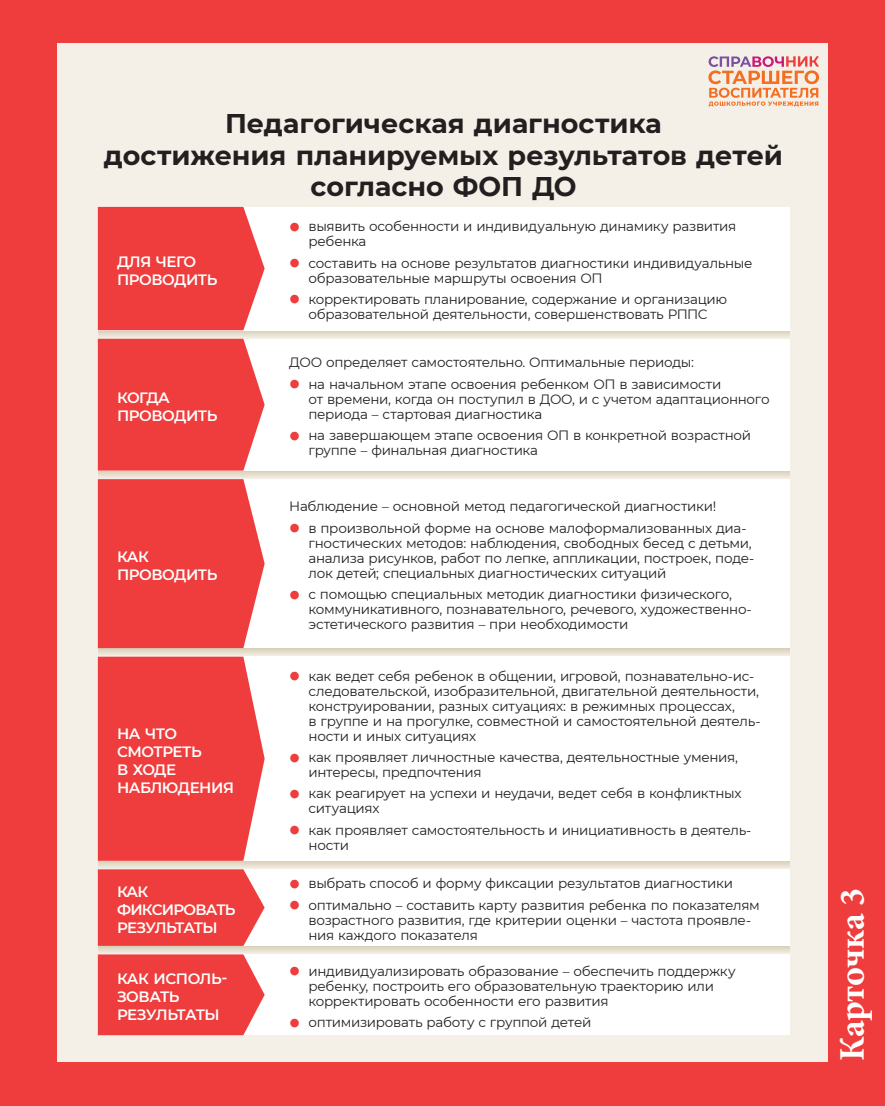
<style>
.page{position:relative;width:885px;height:1106px;background:#fff}
.page>*{position:absolute;margin:0;border:0;box-sizing:border-box;transform-origin:0 0}
._13PAMAYTKA-type{font:700 36px "Minion Pro";letter-spacing:-.015em;color:#fff}
._13PAMYATKA-header{font:700 27px/31.5px "Montserrat";letter-spacing:-.005em;color:#231f20;text-align:center}
._13PAMYATKA-header-2{font:600 15px/18px "Montserrat";letter-spacing:-.03em;color:#fff}
._13PAMYATKA-header-2-2{font:600 15px/18px "Montserrat";letter-spacing:-.05em;color:#fff}
._06SHEMA-txt-1st{font:13.5px/15px "Montserrat";letter-spacing:-.02em;color:#231f20}
._06SHEMA-txt{font:13.5px "Montserrat";letter-spacing:-.02em;color:#231f20}
.s1{color:#ee3d3c}
</style>
<div class="page">
<div style="left:0;top:0;width:884px;height:1106px;background:#ee3d3c"></div>
<div style="left:57px;top:44px;width:770px;height:1018px;background:#f4f0e8"></div>
<svg style="left:708px;top:56px;width:111px;height:51px"></svg>
<svg style="left:98px;top:330px;width:691px;height:9px"></svg>
<svg style="left:98px;top:470px;width:691px;height:7px;background:#e6ddcd"></svg>
<svg style="left:98px;top:648px;width:691px;height:7px;background:#e2dbc9"></svg>
<svg style="left:98px;top:860px;width:691px;height:7px;background:#e6dbcb"></svg>
<svg style="left:98px;top:945px;width:691px;height:7px;background:#e5daca"></svg>
<div style="left:98px;top:207px;width:691px;height:123px;background:#fff"></div>
<div style="left:98px;top:207px;width:166px;height:123px;background:#ee3d3c"></div>
<div style="left:98px;top:339px;width:691px;height:131px;background:#fff"></div>
<div style="left:98px;top:339px;width:166px;height:131px;background:#ee3d3c"></div>
<div style="left:98px;top:479px;width:691px;height:169px;background:#fff"></div>
<div style="left:98px;top:479px;width:166px;height:169px;background:#ee3d3c"></div>
<div style="left:98px;top:656px;width:691px;height:204px;background:#fff"></div>
<div style="left:98px;top:656px;width:166px;height:204px;background:#ee3d3c"></div>
<div style="left:98px;top:869px;width:691px;height:76px;background:#fff"></div>
<svg style="left:98px;top:869px;width:166px;height:76px;background:#ef4948"></svg>
<div style="left:98px;top:954px;width:691px;height:81px;background:#fff"></div>
<svg style="left:98px;top:954px;width:166px;height:81px;background:#ef4948"></svg>
<p class="_13PAMYATKA-header" style="left:104px;top:107px;width:680px">Педагогическая диагностика<br>достижения планируемых результатов детей согласно ФОП ДО</p>
<p class="_06SHEMA-txt-1st" style="left:308px;top:218px;width:429px;text-indent:-19px"><span class="s1">•</span> выявить особенности и индивидуальную динамику развития ребенка</p>
<p class="_06SHEMA-txt-1st" style="left:308px;top:255px;width:445px;text-indent:-19px"><span class="s1">•</span> составить на основе результатов диагностики индивидуальные образовательные маршруты освоения ОП</p>
<p class="_06SHEMA-txt-1st" style="left:289px;top:291px;width:439px;text-align:center"><span class="s1">•</span> корректировать планирование, содержание и организацию образовательной деятельности, совершенствовать РППС</p>
<p class="_13PAMYATKA-header-2" style="left:117px;top:252px;width:102px">ДЛЯ ЧЕГО<br>ПРОВОДИТЬ</p>
<p class="_13PAMYATKA-header-2" style="left:117px;top:388px;width:102px">КОГДА<br>ПРОВОДИТЬ</p>
<p class="_13PAMYATKA-header-2" style="left:117px;top:547px;width:102px">КАК<br>ПРОВОДИТЬ</p>
<p class="_13PAMYATKA-header-2" style="left:117px;top:724px;width:118px">НА ЧТО<br>СМОТРЕТЬ<br>В ХОДЕ<br>НАБЛЮДЕНИЯ</p>
<p class="_13PAMYATKA-header-2-2" style="left:117px;top:881px;width:120px">КАК<br>ФИКСИРОВАТЬ<br>РЕЗУЛЬТАТЫ</p>
<p class="_13PAMYATKA-header-2" style="left:117px;top:969px;width:112px">КАК ИСПОЛЬ-<br>ЗОВАТЬ<br>РЕЗУЛЬТАТЫ</p>
<p class="_06SHEMA-txt" style="left:289px;top:353px;width:406px">ДОО определяет самостоятельно. Оптимальные периоды:</p>
<p class="_06SHEMA-txt-1st" style="left:308px;top:376px;width:462px;text-indent:-19px"><span class="s1">•</span> на начальном этапе освоения ребенком ОП в зависимости<br>от времени, когда он поступил в ДОО, и с учетом адаптационного периода – стартовая диагностика</p>
<p class="_06SHEMA-txt-1st" style="left:308px;top:427px;width:444px;text-indent:-19px"><span class="s1">•</span> на завершающем этапе освоения ОП в конкретной возрастной группе – финальная диагностика</p>
<p class="_06SHEMA-txt-1st" style="left:289px;top:498px;width:428px">Наблюдение – основной метод педагогической диагностики!</p>
<p class="_06SHEMA-txt-1st" style="left:308px;top:520px;width:447px;text-indent:-19px"><span class="s1">•</span> в произвольной форме на основе малоформализованных диа&shy;гностических методов: наблюдения, свободных бесед с детьми, анализа рисунков, работ по лепке, аппликации, построек, поде&shy;лок детей; специальных диагностических ситуаций</p>
<p class="_06SHEMA-txt-1st" style="left:308px;top:586px;width:445px;text-indent:-19px"><span class="s1">•</span> с помощью специальных методик диагностики физического, коммуникативного, познавательного, речевого, художественно&shy;эстетического развития – при необходимости</p>
<p class="_06SHEMA-txt-1st" style="left:308px;top:668px;width:453px;text-indent:-19px"><span class="s1">•</span> как ведет себя ребенок в общении, игровой, познавательно-ис&shy;следовательской, изобразительной, двигательной деятельности, конструировании, разных ситуациях: в режимных процессах,<br>в группе и на прогулке, совместной и самостоятельной деятель&shy;ности и иных ситуациях</p>
<p class="_06SHEMA-txt-1st" style="left:308px;top:749px;width:431px;text-indent:-19px"><span class="s1">•</span> как проявляет личностные качества, деятельностные умения, интересы, предпочтения</p>
<p class="_06SHEMA-txt-1st" style="left:308px;top:785px;width:434px;text-indent:-19px"><span class="s1">•</span> как реагирует на успехи и неудачи, ведет себя в конфликтных ситуациях</p>
<p class="_06SHEMA-txt-1st" style="left:308px;top:822px;width:444px;text-indent:-19px"><span class="s1">•</span> как проявляет самостоятельность и инициативность в деятель&shy;ности</p>
<p class="_06SHEMA-txt-1st" style="left:289px;top:875px;width:445px"><span class="s1">•</span> выбрать способ и форму фиксации результатов диагностики</p>
<p class="_06SHEMA-txt-1st" style="left:308px;top:897px;width:453px;text-indent:-19px"><span class="s1">•</span> оптимально – составить карту развития ребенка по показателям возрастного развития, где критерии оценки – частота проявле&shy;ния каждого показателя</p>
<p class="_06SHEMA-txt-1st" style="left:308px;top:962px;width:428px;text-indent:-19px"><span class="s1">•</span> индивидуализировать образование – обеспечить поддержку ребенку, построить его образовательную траекторию или корректировать особенности его развития</p>
<p class="_06SHEMA-txt-1st" style="left:289px;top:1014px;width:303px"><span class="s1">•</span> оптимизировать работу с группой детей</p>
<p class="_13PAMAYTKA-type" style="left:826px;top:1061px;width:174px;rotate:-90deg">Карточка 3</p>
</div>
